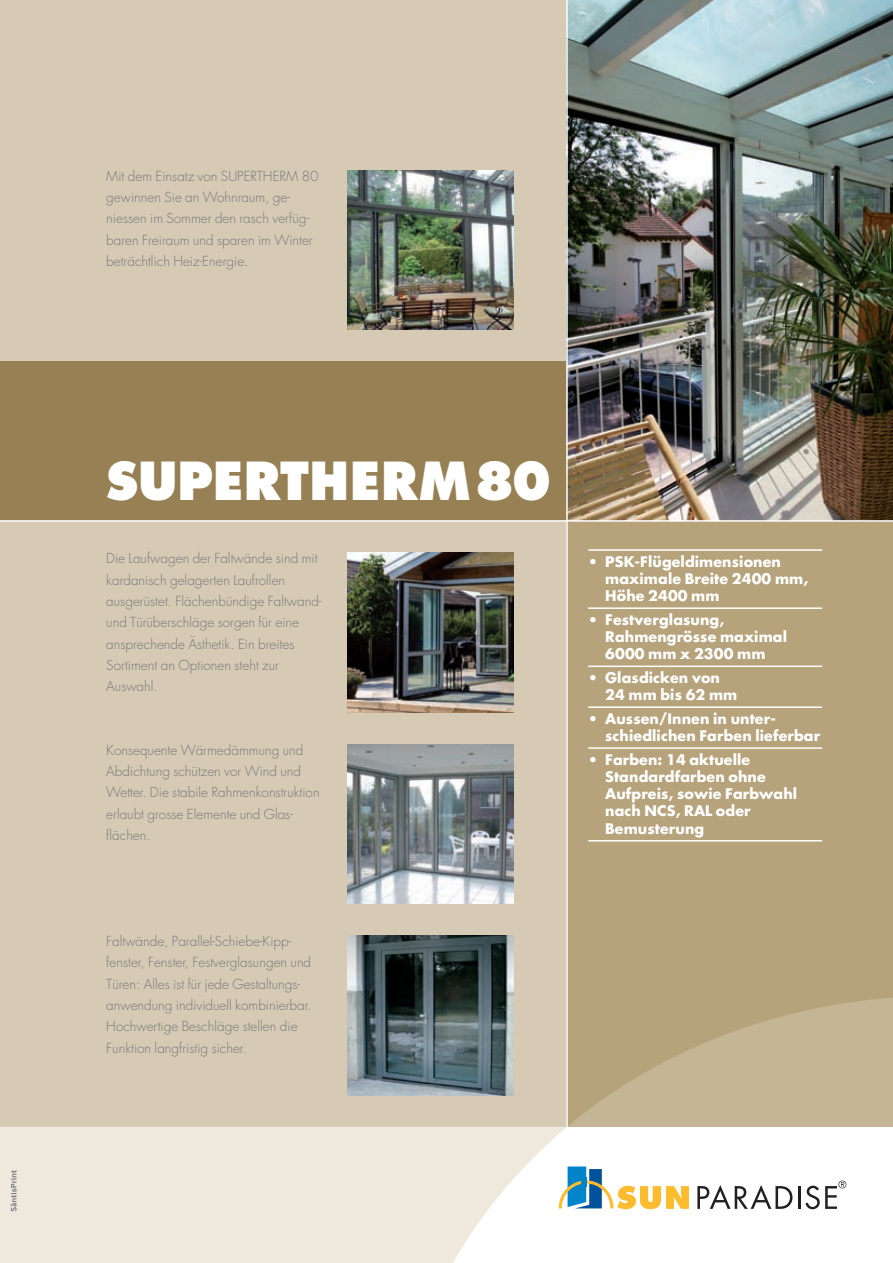
<style>
.page{position:relative;width:893px;height:1263px;background:#fff}
.page>*{position:absolute;margin:0;border:0;box-sizing:border-box;transform-origin:0 0}
.t1{font:800 51px "Futura";letter-spacing:.005em;color:#fff;scale:.95 1}
.t2{font:700 14.25px/17.2px "Futura";letter-spacing:.01em;color:#fff}
.t3{font:300 13.5px/21.3px "Futura";color:#76787b}
</style>
<div class="page">
<div style="left:0;top:0;width:893px;height:1127px;background:#d6cab4"></div>
<svg style="left:0;top:1127px;width:566px;height:136px;background:#efeae0"></svg>
<svg style="left:11px;top:1170px;width:6px;height:41px"></svg>
<img style="left:568px;top:0;width:325px;height:520px">
<img style="left:347px;top:170px;width:167px;height:160px">
<img style="left:347px;top:935px;width:167px;height:160px">
<img style="left:347px;top:744px;width:167px;height:160px">
<img style="left:347px;top:553px;width:167px;height:159px">
<div style="left:567px;top:521px;width:326px;height:606px;background:#b6a37b"></div>
<div style="left:0;top:361px;width:567px;height:160px;background:#978054"></div>
<hr style="left:566px;top:0;width:2px;height:1137px;background:#fff">
<hr style="left:0;top:520px;width:893px;height:2px;background:#fff">
<svg style="left:559px;top:1166px;width:130px;height:43px"></svg>
<svg style="left:697px;top:1185px;width:95px;height:24px"></svg>
<hr style="left:798px;top:1186px;width:2px;height:23px;background:#231f20">
<div style="left:581px;top:1177px;width:5px;height:10px;background:#0085cb"></div>
<svg style="left:805px;top:1180px;width:41px;height:29px"></svg>
<svg style="left:567px;top:996px;width:326px;height:131px"></svg>
<hr style="left:588px;top:549px;width:234px;height:2px;background:#fff">
<hr style="left:588px;top:607px;width:234px;height:2px;background:#fff">
<hr style="left:588px;top:665px;width:234px;height:2px;background:#fff">
<hr style="left:588px;top:706px;width:234px;height:2px;background:#fff">
<hr style="left:588px;top:747px;width:234px;height:2px;background:#fff">
<hr style="left:588px;top:840px;width:234px;height:1px;background:#fff">
<p class="t3" style="left:106px;top:165px;width:214px">Mit dem Einsatz von SUPERTHERM 80 gewinnen Sie an Wohnraum, ge&shy;niessen im Sommer den rasch verfüg&shy;baren Freiraum und sparen im Winter beträchtlich Heiz-Energie.</p>
<h1 class="t1" style="left:106px;top:449px;width:470px">SUPERTHERM 80</h1>
<p class="t3" style="left:106px;top:548px;width:217px">Die Laufwagen der Faltwände sind mit kardanisch gelagerten Laufrollen ausgerüstet. Flächenbündige Faltwand&shy;und Türüberschläge sorgen für eine ansprechende Ästhetik. Ein breites<br>Sortiment an Optionen steht zur<br>Auswahl.</p>
<p class="t3" style="left:106px;top:739px;width:215px">Konsequente Wärmedämmung und<br>Abdichtung schützen vor Wind und<br>Wetter. Die stabile Rahmenkonstruktion erlaubt grosse Elemente und Glas&shy;flächen.</p>
<p class="t3" style="left:106px;top:931px;width:207px">Faltwände, Parallel-Schiebe-Kipp&shy;fenster, Fenster, Festverglasungen und Türen: Alles ist für jede Gestaltungs&shy;anwendung individuell kombinierbar.<br>Hochwertige Beschläge stellen die Funktion langfristig sicher.</p>
<p class="t2" style="left:605px;top:552px;width:205px;text-indent:-17px">• PSK-Flügeldimensionen maximale Breite 2400 mm,<br>Höhe 2400 mm</p>
<p class="t2" style="left:605px;top:610px;width:183px;text-indent:-17px">• Festverglasung,<br>Rahmengrösse maximal<br>6000 mm x 2300 mm</p>
<p class="t2" style="left:605px;top:668px;width:134px;text-indent:-17px">• Glasdicken von<br>24 mm bis 62 mm</p>
<p class="t2" style="left:605px;top:709px;width:216px;text-indent:-17px">• Aussen/Innen in unter&shy;schiedlichen Farben lieferbar</p>
<p class="t2" style="left:605px;top:750px;width:194px;text-indent:-17px">• Farben: 14 aktuelle<br>Standardfarben ohne<br>Aufpreis, sowie Farbwahl nach NCS, RAL oder<br>Bemusterung</p>
</div>
